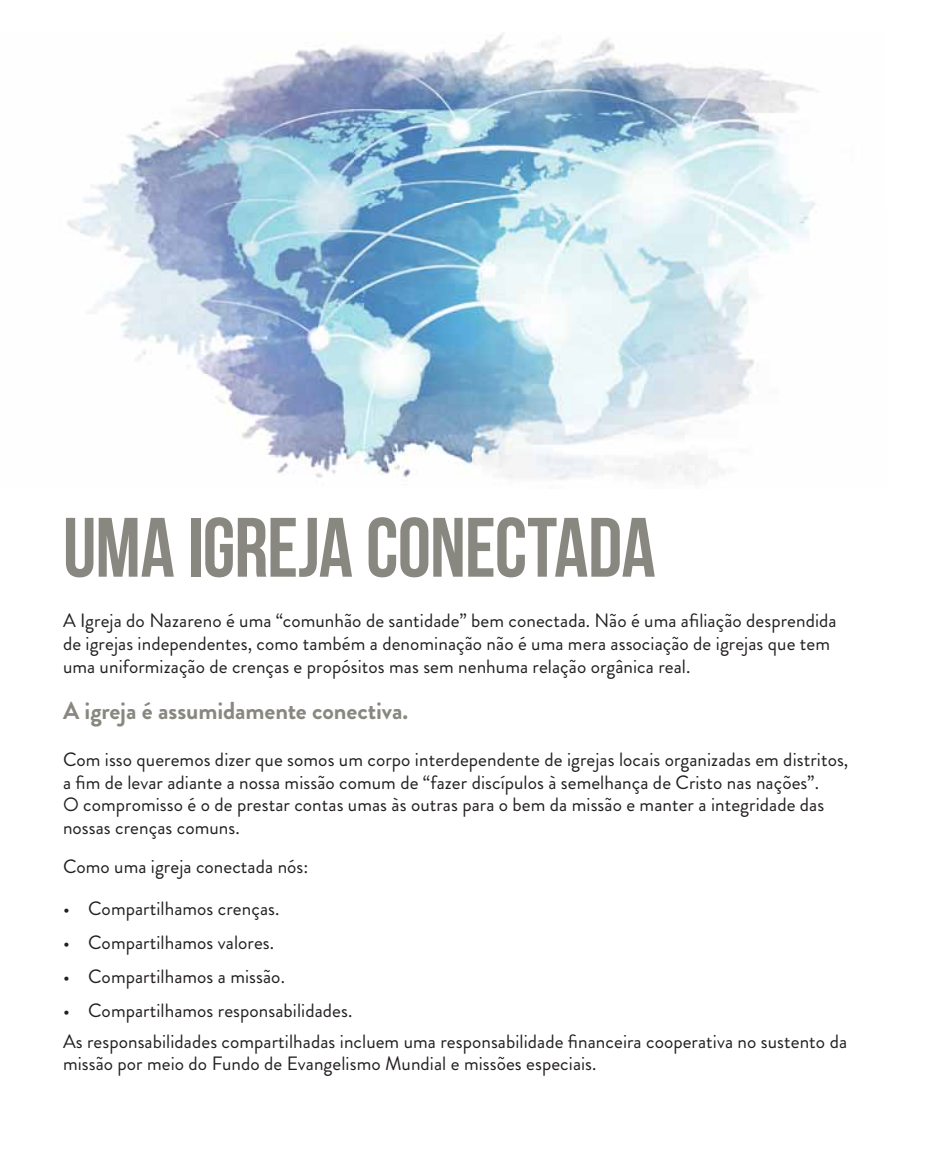
<style>
.page{position:relative;width:945px;height:1166px;background:#fff}
.page>*{position:absolute;margin:0;border:0;box-sizing:border-box;transform-origin:0 0}
.t1{font:84px "Bebas Neue";letter-spacing:-.01em;color:#898880}
.t2{font:700 24.5px "Brandon Grotesque";letter-spacing:-.005em;color:#898880}
.t3{font:19.25px/22.8px "Brandon Grotesque";letter-spacing:.005em;color:#231f20}
</style>
<div class="page">
<img style="left:67px;top:33px;width:748px;height:447px">
<h1 class="t1" style="left:63px;top:498px;width:594px">UMA IGREJA CONECTADA</h1>
<p class="t3" style="left:63px;top:611px;width:775px">A Igreja do Nazareno é uma “comunhão de santidade” bem conectada. Não é uma afiliação desprendida de igrejas independentes, como também a denominação não é uma mera associação de igrejas que tem uma uniformização de crenças e propósitos mas sem nenhuma relação orgânica real.</p>
<p class="t2" style="left:63px;top:701px;width:347px">A igreja é assumidamente conectiva.</p>
<p class="t3" style="left:63px;top:750px;width:787px">Com isso queremos dizer que somos um corpo interdependente de igrejas locais organizadas em distritos, a fim de levar adiante a nossa missão comum de “fazer discípulos à semelhança de Cristo nas nações”.<br>O compromisso é o de prestar contas umas às outras para o bem da missão e manter a integridade das nossas crenças comuns.</p>
<p class="t3" style="left:63px;top:856px;width:247px">Como uma igreja conectada nós:</p>
<p class="t3" style="left:63px;top:898px;width:218px">• Compartilhamos crenças.</p>
<p class="t3" style="left:63px;top:932px;width:213px">• Compartilhamos valores.</p>
<p class="t3" style="left:63px;top:967px;width:224px">• Compartilhamos a missão.</p>
<p class="t3" style="left:63px;top:997px;width:786px;line-height:30.6px">• Compartilhamos responsabilidades.<br>As responsabilidades compartilhadas incluem uma responsabilidade financeira cooperativa no sustento da</p>
<p class="t3" style="left:63px;top:1054px;width:535px">missão por meio do Fundo de Evangelismo Mundial e missões especiais.</p>
</div>
